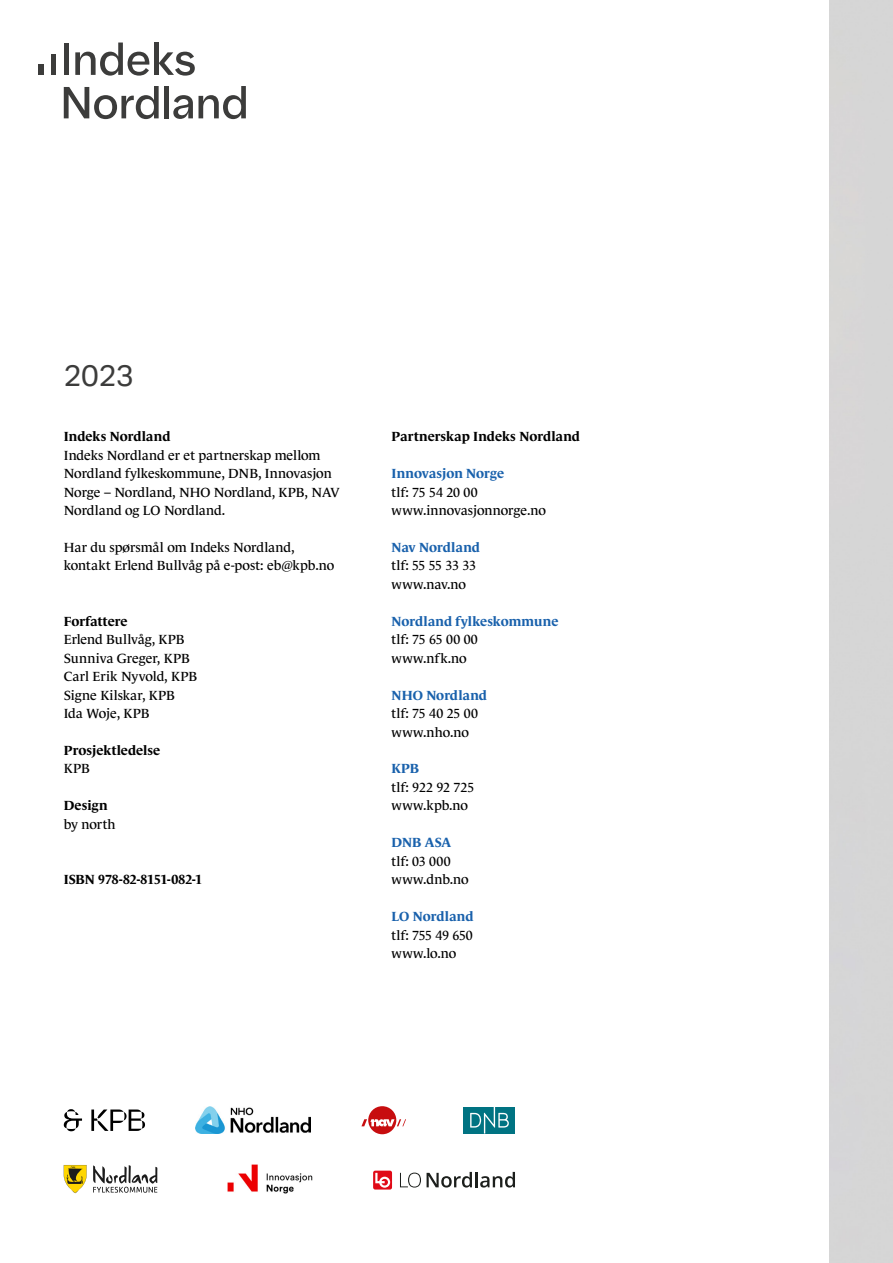
<style>
.page{position:relative;width:893px;height:1263px;background:#fff}
.page>*{position:absolute;margin:0;border:0;box-sizing:border-box;transform-origin:0 0}
.t1{font:30px "Aktiv Grotesk";color:#3c3c3b}
.t2{font:13.5px/18.5px "Le Monde Journal Std";letter-spacing:-.005em;color:#000}
.t3{font:700 13.5px "Le Monde Journal Std";color:#000}
.t4{font:700 13.5px "Le Monde Journal Std";color:#1961ac}
.t5{font:13.5px/18.5px "Le Monde Journal Std";letter-spacing:.025em;color:#000}
.t6{font:13.5px/18.5px "Le Monde Journal Std";letter-spacing:.015em;color:#000}
</style>
<div class="page">
<div style="left:64px;top:43px;width:5px;height:32px;background:#3c3c3b"></div>
<div style="left:154px;top:43px;width:5px;height:32px;background:#3c3c3b"></div>
<svg style="left:173px;top:95px;width:20px;height:24px"></svg>
<svg style="left:159px;top:52px;width:36px;height:24px"></svg>
<div style="left:51px;top:54px;width:5px;height:21px;background:#3c3c3b"></div>
<div style="left:39px;top:65px;width:5px;height:10px;background:#3c3c3b"></div>
<div style="left:164px;top:86px;width:5px;height:32px;background:#3c3c3b"></div>
<svg style="left:64px;top:86px;width:95px;height:33px"></svg>
<svg style="left:199px;top:86px;width:47px;height:33px"></svg>
<svg style="left:75px;top:43px;width:74px;height:33px"></svg>
<svg style="left:64px;top:1109px;width:81px;height:22px"></svg>
<img style="left:196px;top:1106px;width:115px;height:27px">
<img style="left:228px;top:1164px;width:84px;height:30px">
<div style="left:463px;top:1107px;width:52px;height:26px;background:#007382"></div>
<svg style="left:470px;top:1107px;width:39px;height:26px"></svg>
<svg style="left:64px;top:1165px;width:23px;height:28px"></svg>
<svg style="left:93px;top:1165px;width:64px;height:28px"></svg>
<div style="left:368px;top:1106px;width:28px;height:28px;background:#c70d0f;border-radius:50%"></div>
<svg style="left:361px;top:1119px;width:45px;height:7px"></svg>
<svg style="left:400px;top:1172px;width:21px;height:15px"></svg>
<svg style="left:427px;top:1172px;width:45px;height:15px"></svg>
<hr style="left:475px;top:1172px;width:3px;height:15px;background:#1c1f1c">
<svg style="left:480px;top:1172px;width:35px;height:15px"></svg>
<svg style="left:373px;top:1170px;width:19px;height:19px"></svg>
<h1 class="t1" style="left:64px;top:358px;width:72px">2023</h1>
<p class="t3" style="left:64px;top:429px;width:108px">Indeks Nordland</p>
<p class="t2" style="left:64px;top:446px;width:277px">Indeks Nordland er et partnerskap mellom Nordland fylkeskommune, DNB, Innovasjon Norge – Nordland, NHO Nordland, KPB, NAV Nordland og LO Nordland.</p>
<p class="t2" style="left:64px;top:538px;width:272px">Har du spørsmål om Indeks Nordland, kontakt Erlend Bullvåg på e-post: eb@kpb.no</p>
<p class="t3" style="left:64px;top:613px;width:65px">Forfattere</p>
<p class="t2" style="left:64px;top:630px;width:135px">Erlend Bullvåg, KPB<br>Sunniva Greger, KPB<br>Carl Erik Nyvold, KPB<br>Signe Kilskar, KPB<br>Ida Woje, KPB</p>
<p class="t3" style="left:64px;top:743px;width:98px">Prosjektledelse</p>
<p class="t2" style="left:64px;top:759px;width:28px">KPB</p>
<p class="t3" style="left:64px;top:798px;width:45px">Design</p>
<p class="t2" style="left:64px;top:815px;width:53px">by north</p>
<p class="t3" style="left:64px;top:872px;width:140px">ISBN 978-82-8151-082-1</p>
<p class="t3" style="left:392px;top:429px;width:190px">Partnerskap Indeks Nordland</p>
<p class="t4" style="left:392px;top:466px;width:114px">Innovasjon Norge</p>
<p class="t2" style="left:392px;top:483px;width:156px">tlf: 75 54 20 00 www.innovasjonnorge.no</p>
<p class="t4" style="left:392px;top:540px;width:90px">Nav Nordland</p>
<p class="t2" style="left:392px;top:556px;width:86px">tlf: 55 55 33 33 www.nav.no</p>
<p class="t4" style="left:392px;top:613px;width:168px">Nordland fylkeskommune</p>
<p class="t5" style="left:392px;top:630px;width:88px">tlf: 75 65 00 00 www.nfk.no</p>
<p class="t4" style="left:392px;top:687px;width:97px">NHO Nordland</p>
<p class="t6" style="left:392px;top:704px;width:88px">tlf: 75 40 25 00 www.nho.no</p>
<p class="t4" style="left:392px;top:761px;width:29px">KPB</p>
<p class="t2" style="left:392px;top:778px;width:84px">tlf: 922 92 725 www.kpb.no</p>
<p class="t4" style="left:392px;top:835px;width:61px">DNB ASA</p>
<p class="t5" style="left:392px;top:852px;width:79px">tlf: 03 000 www.dnb.no</p>
<p class="t4" style="left:392px;top:909px;width:83px">LO Nordland</p>
<p class="t2" style="left:392px;top:926px;width:83px">tlf: 755 49 650 www.lo.no</p>
</div>
